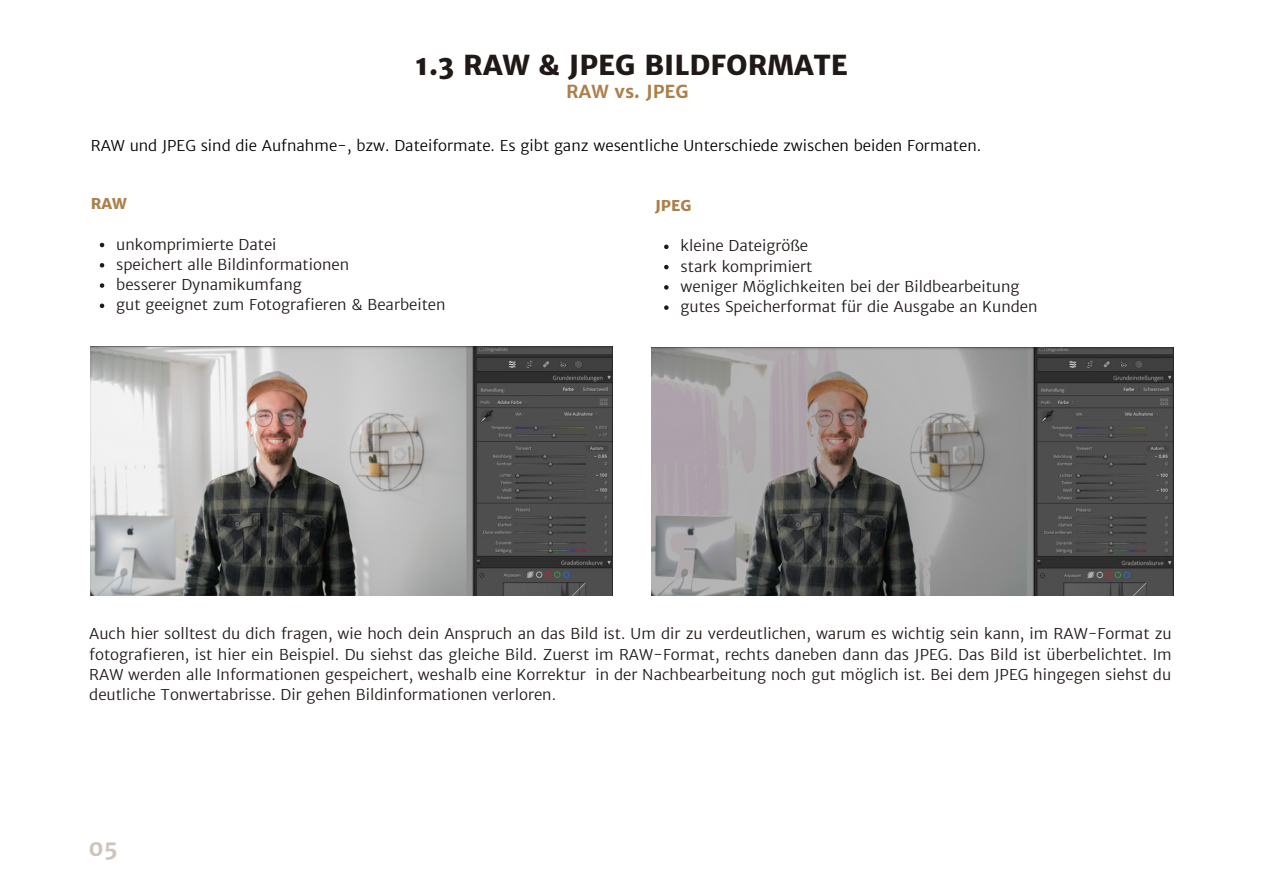
<style>
.page{position:relative;width:1263px;height:894px;background:#fff}
.page>*{position:absolute;margin:0;border:0;box-sizing:border-box;transform-origin:0 0}
.t1{font:800 27.6px "Merriweather Sans";color:#201917}
.t2{font:700 22.2px "Merriweather Sans";color:#cdc5bb}
.t3{font:700 18px "Merriweather Sans";color:#ad804b}
.t4{font:300 15px/20.2px "Merriweather Sans";color:#201917}
.t5{font:300 15px "Merriweather Sans";color:#000}
.t6{font:800 15px "Merriweather Sans";color:#ad804b}
</style>
<div class="page">
<img style="left:91px;top:346px;width:522px;height:249px">
<img style="left:651px;top:347px;width:522px;height:248px">
<svg style="left:664px;top:244px;width:5px;height:5px"></svg>
<svg style="left:664px;top:265px;width:5px;height:4px"></svg>
<svg style="left:664px;top:285px;width:5px;height:4px"></svg>
<svg style="left:664px;top:305px;width:5px;height:5px"></svg>
<svg style="left:100px;top:243px;width:4px;height:4px"></svg>
<svg style="left:100px;top:263px;width:4px;height:4px"></svg>
<svg style="left:100px;top:283px;width:4px;height:5px"></svg>
<svg style="left:100px;top:303px;width:4px;height:5px"></svg>
<h1 class="t1" style="left:415px;top:48px;width:434px">1.3 RAW &amp; JPEG BILDFORMATE</h1>
<p class="t3" style="left:566px;top:80px;width:124px">RAW vs. JPEG</p>
<p class="t5" style="left:91px;top:136px;width:892px">RAW und JPEG sind die Aufnahme-, bzw. Dateiformate. Es gibt ganz wesentliche Unterschiede zwischen beiden Formaten.</p>
<p class="t6" style="left:91px;top:194px;width:38px">RAW</p>
<p class="t4" style="left:116px;top:234px;width:331px">unkomprimierte Datei<br>speichert alle Bildinformationen<br>besserer Dynamikumfang<br>gut geeignet zum Fotografieren &amp; Bearbeiten</p>
<p class="t6" style="left:655px;top:196px;width:38px">JPEG</p>
<p class="t4" style="left:681px;top:236px;width:358px">kleine Dateigröße<br>stark komprimiert<br>weniger Möglichkeiten bei der Bildbearbeitung gutes Speicherformat für die Ausgabe an Kunden</p>
<p class="t4" style="left:89px;top:623px;width:1084px;text-align:justify">Auch hier solltest du dich fragen, wie hoch dein Anspruch an das Bild ist. Um dir zu verdeutlichen, warum es wichtig sein kann, im RAW-Format zu fotografieren, ist hier ein Beispiel. Du siehst das gleiche Bild. Zuerst im RAW-Format, rechts daneben dann das JPEG. Das Bild ist überbelichtet. Im RAW werden alle Informationen gespeichert, weshalb eine Korrektur in der Nachbearbeitung noch gut möglich ist. Bei dem JPEG hingegen siehst du deutliche Tonwertabrisse. Dir gehen Bildinformationen verloren.</p>
<h2 class="t2" style="left:89px;top:833px;width:31px">05</h2>
</div>
